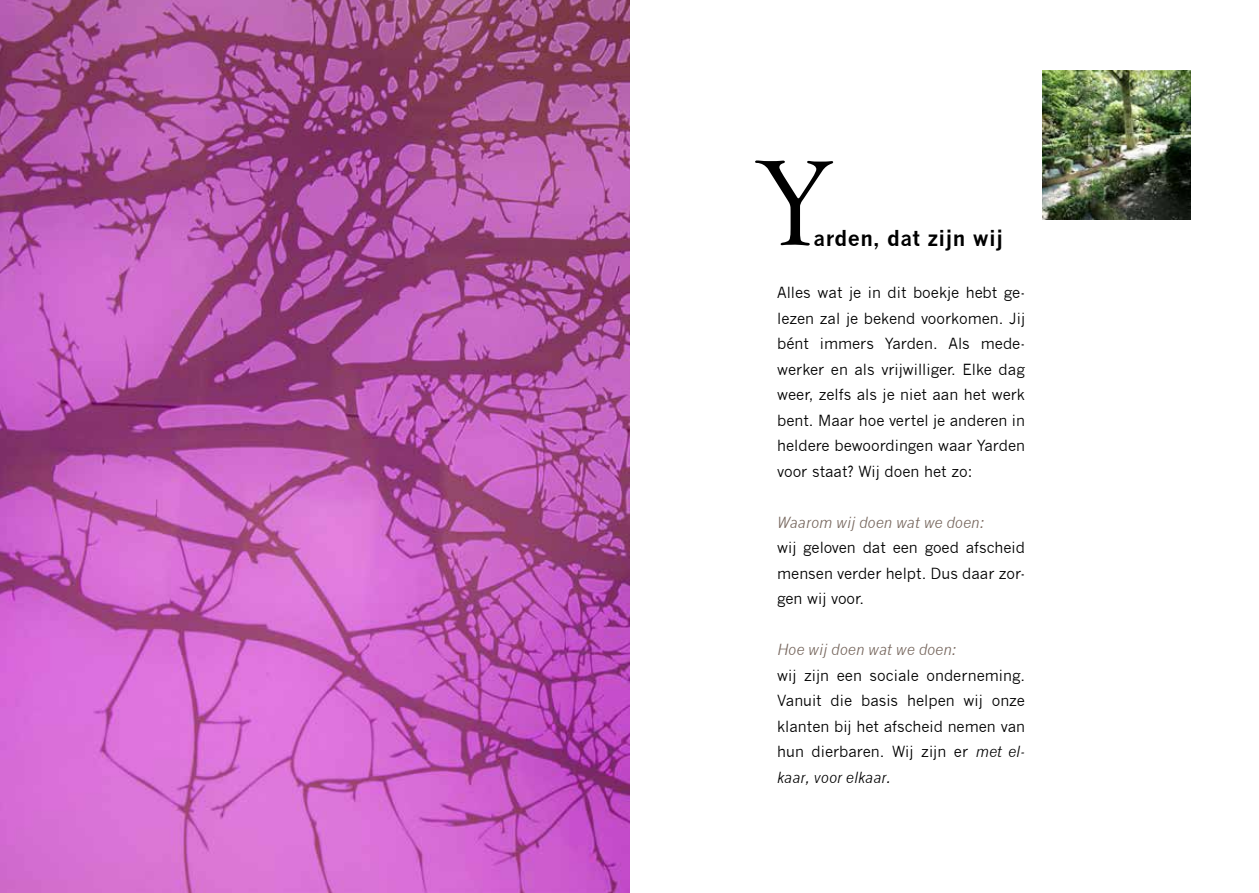
<style>
.page{position:relative;width:1259px;height:893px;background:#fff}
.page>*{position:absolute;margin:0;border:0;box-sizing:border-box;transform-origin:0 0}
.t1{font:124.8px "Goudy Old Style T";color:#000}
.t2{font:700 21px "News Gothic";letter-spacing:.02em;color:#000}
.t3{font:15px/25.5px "News Gothic";color:#000;text-align:justify}
.t4{font:italic 15px "News Gothic";color:#77675e}
.s1{font-style:italic}
</style>
<div class="page">
<img style="left:0;top:0;width:629px;height:893px">
<img style="left:1042px;top:71px;width:149px;height:149px">
<h1 class="t1" style="left:757px;top:135px;width:75px">Y</h1>
<h2 class="t2" style="left:813px;top:225px;width:191px">arden, dat zijn wij</h2>
<p class="t3" style="left:777px;top:280px;width:249px">Alles wat je in dit boekje hebt ge&shy;lezen zal je bekend voorkomen. Jij bént immers Yarden. Als mede&shy;werker en als vrijwilliger. Elke dag weer, zelfs als je niet aan het werk bent. Maar hoe vertel je anderen in heldere bewoordingen waar Yarden voor staat? Wij doen het zo:</p>
<p class="t4" style="left:777px;top:513px;width:209px">Waarom wij doen wat we doen:</p>
<p class="t3" style="left:777px;top:535px;width:249px">wij geloven dat een goed afscheid mensen verder helpt. Dus daar zor&shy;gen wij voor.</p>
<p class="t4" style="left:777px;top:641px;width:181px">Hoe wij doen wat we doen:</p>
<p class="t3" style="left:777px;top:662px;width:249px">wij zijn een sociale onderneming.<br>Vanuit die basis helpen wij onze klanten bij het afscheid nemen van hun dierbaren. Wij zijn er <span class="s1">met el&shy;kaar, voor elkaar.</span></p>
</div>
